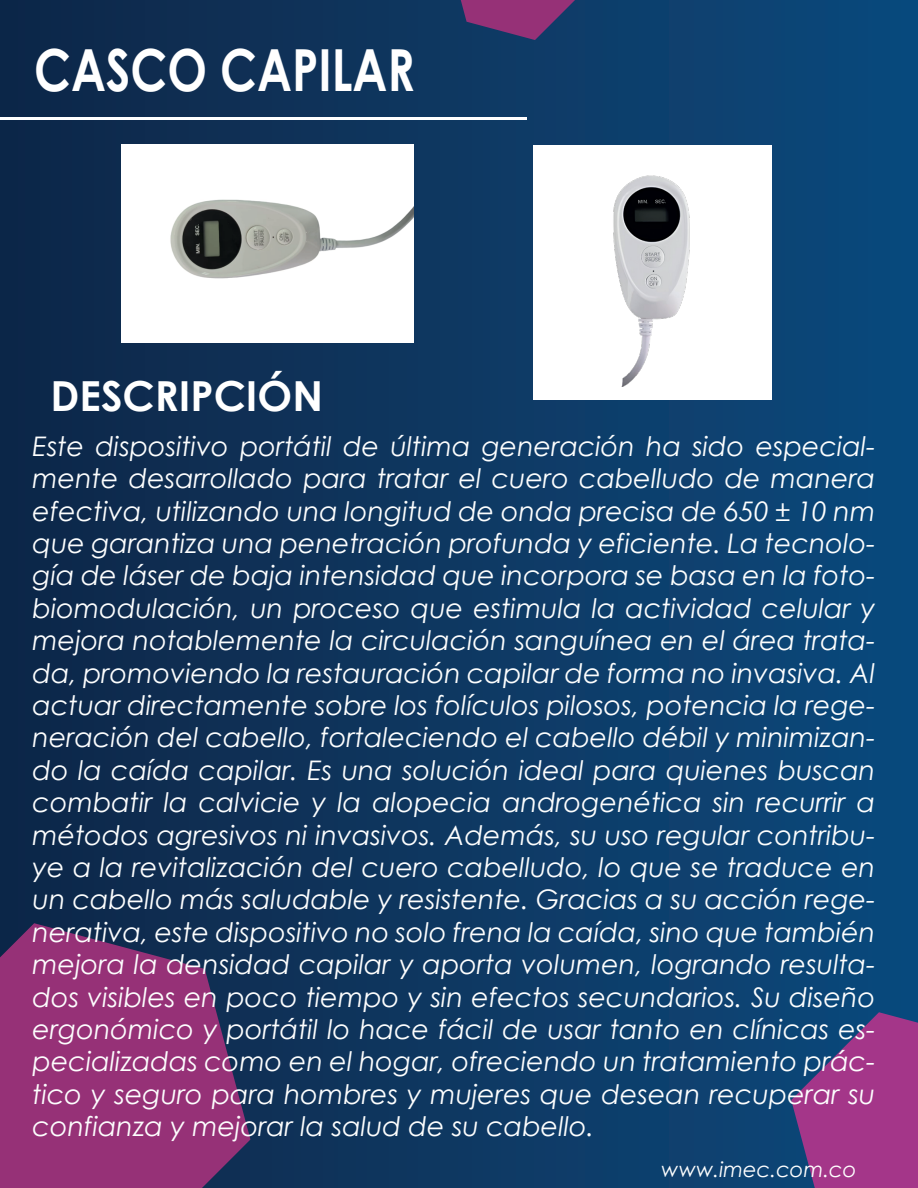
<style>
.page{position:relative;width:918px;height:1188px;background:#fff}
.page>*{position:absolute;margin:0;border:0;box-sizing:border-box;transform-origin:0 0}
.t1{font:700 58.05px "Century Gothic";color:#fff;scale:.81 1}
.t2{font:700 41.4px "Century Gothic";color:#fff}
.t3{font:italic 27px/32.4px "Century Gothic";color:#fdfefe;text-align:justify}
.t4{font:italic 21px "Century Gothic";color:#fff}
</style>
<div class="page">
<div style="left:0;top:0;width:918px;height:1188px;background:linear-gradient(to right,#102748,#0b497d)"></div>
<svg style="left:0;top:923px;width:250px;height:265px;background:#7e3070"></svg>
<hr style="left:0;top:117px;width:526px;height:3px;background:#fff">
<svg style="left:791px;top:1012px;width:127px;height:176px;background:#803984"></svg>
<svg style="left:461px;top:0;width:114px;height:40px;background:#663471"></svg>
<div style="left:534px;top:146px;width:238px;height:254px;background:#fff"></div>
<img style="left:613px;top:175px;width:77px;height:212px">
<img style="left:121px;top:145px;width:292px;height:197px">
<h1 class="t1" style="left:34px;top:26px;width:472px">CASCO CAPILAR</h1>
<h2 class="t2" style="left:51px;top:364px;width:274px">DESCRIPCIÓN</h2>
<p class="t3" style="left:33px;top:429px;width:844px">Este dispositivo portátil de última generación ha sido especial&shy;mente desarrollado para tratar el cuero cabelludo de manera efectiva, utilizando una longitud de onda precisa de 650 ± 10 nm que garantiza una penetración profunda y eficiente. La tecnolo&shy;gía de láser de baja intensidad que incorpora se basa en la foto&shy;biomodulación, un proceso que estimula la actividad celular y mejora notablemente la circulación sanguínea en el área trata&shy;da, promoviendo la restauración capilar de forma no invasiva. Al actuar directamente sobre los folículos pilosos, potencia la rege&shy;neración del cabello, fortaleciendo el cabello débil y minimizan&shy;do la caída capilar. Es una solución ideal para quienes buscan combatir la calvicie y la alopecia androgenética sin recurrir a métodos agresivos ni invasivos. Además, su uso regular contribu&shy;ye a la revitalización del cuero cabelludo, lo que se traduce en un cabello más saludable y resistente. Gracias a su acción rege&shy;nerativa, este dispositivo no solo frena la caída, sino que también mejora la densidad capilar y aporta volumen, logrando resulta&shy;dos visibles en poco tiempo y sin efectos secundarios. Su diseño ergonómico y portátil lo hace fácil de usar tanto en clínicas es&shy;pecializadas como en el hogar, ofreciendo un tratamiento prác&shy;tico y seguro para hombres y mujeres que desean recuperar su confianza y mejorar la salud de su cabello.</p>
<p class="t4" style="left:661px;top:1155px;width:197px">www.imec.com.co</p>
</div>
